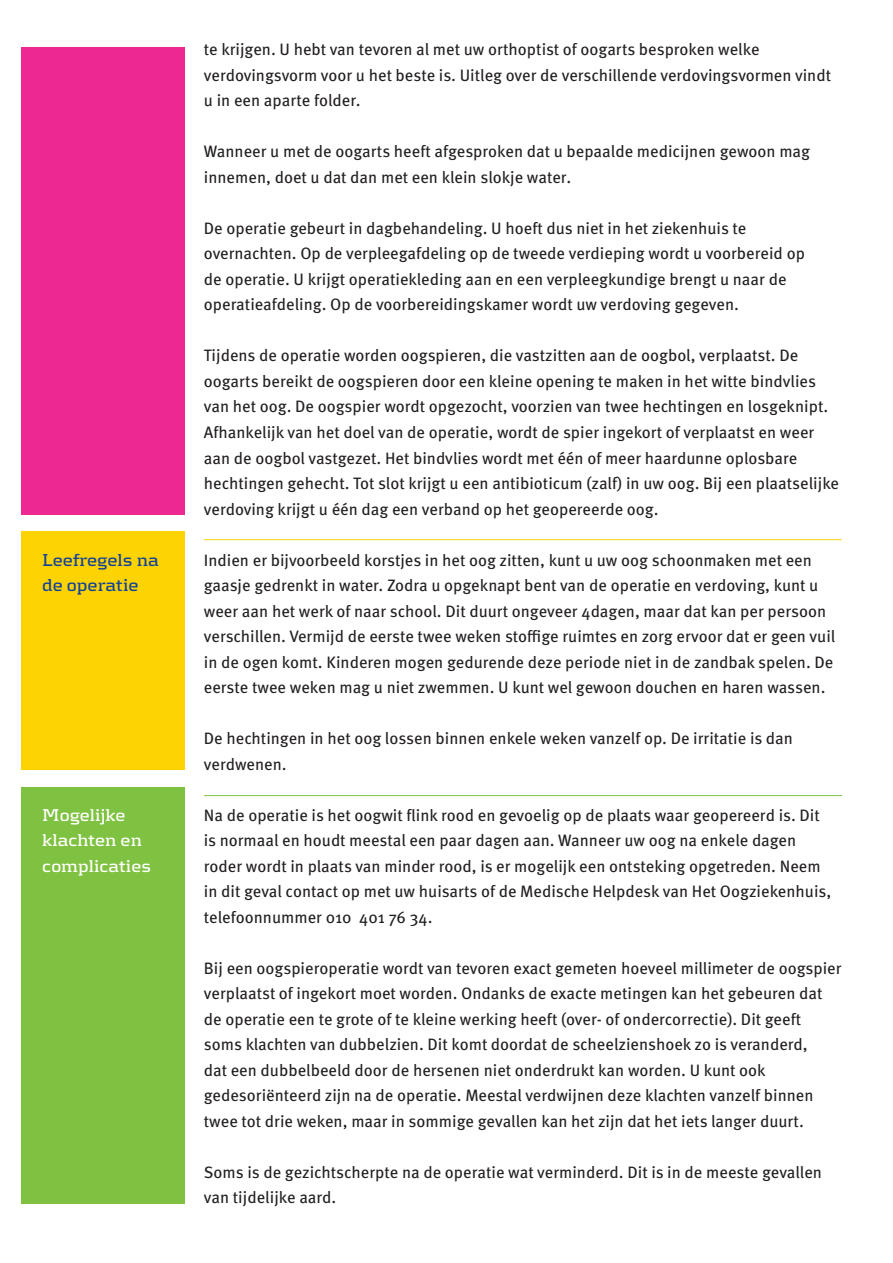
<style>
.page{position:relative;width:893px;height:1263px;background:#fff}
.page>*{position:absolute;margin:0;border:0;box-sizing:border-box;transform-origin:0 0}
.t1{font:700 18px/25.5px "Kontrapunkt";color:#144396}
.t2{font:700 17.85px/25.5px "Kontrapunkt";color:#fff}
.t3{font:16.5px/25.5px "Meta Pro";color:#231f20}
</style>
<div class="page">
<div style="left:21px;top:531px;width:164px;height:239px;background:#fed304"></div>
<hr style="left:204px;top:539px;width:638px;height:1px;background:#fed304">
<div style="left:21px;top:47px;width:164px;height:467px;background:#ed2893"></div>
<div style="left:21px;top:787px;width:164px;height:416px;background:#7fc241"></div>
<hr style="left:204px;top:795px;width:638px;height:1px;background:#7fc241">
<p class="t1" style="left:42px;top:546px;width:118px">Leefregels na de operatie</p>
<p class="t2" style="left:42px;top:801px;width:110px">Mogelijke klachten en complicaties</p>
<p class="t3" style="left:204px;top:37px;width:629px">te krijgen. U hebt van tevoren al met uw orthoptist of oogarts besproken welke verdovingsvorm voor u het beste is. Uitleg over de verschillende verdovingsvormen vindt u in een aparte folder.</p>
<p class="t3" style="left:204px;top:139px;width:608px">Wanneer u met de oogarts heeft afgesproken dat u bepaalde medicijnen gewoon mag innemen, doet u dat dan met een klein slokje water.</p>
<p class="t3" style="left:204px;top:215px;width:603px">De operatie gebeurt in dagbehandeling. U hoeft dus niet in het ziekenhuis te overnachten. Op de verpleegafdeling op de tweede verdieping wordt u voorbereid op de operatie. U krijgt operatiekleding aan en een verpleegkundige brengt u naar de operatieafdeling. Op de voorbereidingskamer wordt uw verdoving gegeven.</p>
<p class="t3" style="left:204px;top:343px;width:637px">Tijdens de operatie worden oogspieren, die vastzitten aan de oogbol, verplaatst. De oogarts bereikt de oogspieren door een kleine opening te maken in het witte bindvlies van het oog. De oogspier wordt opgezocht, voorzien van twee hechtingen en losgeknipt.<br>Afhankelijk van het doel van de operatie, wordt de spier ingekort of verplaatst en weer aan de oogbol vastgezet. Het bindvlies wordt met één of meer haardunne oplosbare hechtingen gehecht. Tot slot krijgt u een antibioticum (zalf) in uw oog. Bij een plaatselijke verdoving krijgt u één dag een verband op het geopereerde oog.</p>
<p class="t3" style="left:204px;top:547px;width:633px">Indien er bijvoorbeeld korstjes in het oog zitten, kunt u uw oog schoonmaken met een gaasje gedrenkt in water. Zodra u opgeknapt bent van de operatie en verdoving, kunt u weer aan het werk of naar school. Dit duurt ongeveer 4dagen, maar dat kan per persoon verschillen. Vermijd de eerste twee weken stoffige ruimtes en zorg ervoor dat er geen vuil in de ogen komt. Kinderen mogen gedurende deze periode niet in de zandbak spelen. De eerste twee weken mag u niet zwemmen. U kunt wel gewoon douchen en haren wassen.</p>
<p class="t3" style="left:204px;top:726px;width:591px">De hechtingen in het oog lossen binnen enkele weken vanzelf op. De irritatie is dan verdwenen.</p>
<p class="t3" style="left:204px;top:802px;width:629px">Na de operatie is het oogwit flink rood en gevoelig op de plaats waar geopereerd is. Dit is normaal en houdt meestal een paar dagen aan. Wanneer uw oog na enkele dagen roder wordt in plaats van minder rood, is er mogelijk een ontsteking opgetreden. Neem in dit geval contact op met uw huisarts of de Medische Helpdesk van Het Oogziekenhuis, telefoonnummer 010 401 76 34.</p>
<p class="t3" style="left:204px;top:955px;width:639px">Bij een oogspieroperatie wordt van tevoren exact gemeten hoeveel millimeter de oogspier verplaatst of ingekort moet worden. Ondanks de exacte metingen kan het gebeuren dat de operatie een te grote of te kleine werking heeft (over- of ondercorrectie). Dit geeft soms klachten van dubbelzien. Dit komt doordat de scheelzienshoek zo is veranderd,<br>dat een dubbelbeeld door de hersenen niet onderdrukt kan worden. U kunt ook gedesoriënteerd zijn na de operatie. Meestal verdwijnen deze klachten vanzelf binnen twee tot drie weken, maar in sommige gevallen kan het zijn dat het iets langer duurt.</p>
<p class="t3" style="left:204px;top:1159px;width:620px">Soms is de gezichtscherpte na de operatie wat verminderd. Dit is in de meeste gevallen van tijdelijke aard.</p>
</div>
